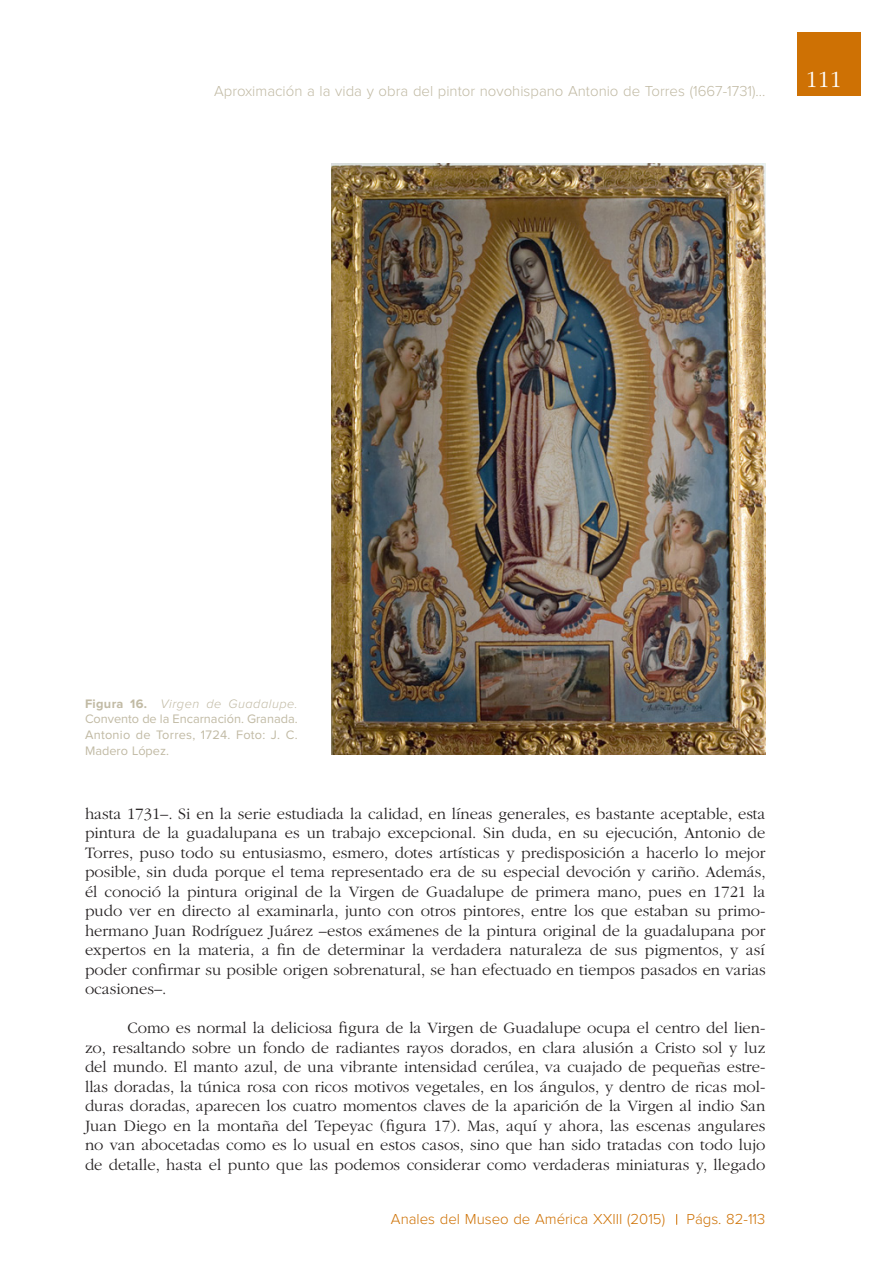
<style>
.page{position:relative;width:893px;height:1263px;background:#fff}
.page>*{position:absolute;margin:0;border:0;box-sizing:border-box;transform-origin:0 0}
.t1{font:300 24px "ITC Garamond Std";color:#fff}
.t2{font:300 16.5px/19.5px "ITC Garamond Std";color:#231f20;text-align:justify}
.t3{font:300 15px "Proxima Nova";color:#c1baa4}
.t4{font:300 15px "Proxima Nova";color:#ce7104}
.t5{font:12.75px/15.8px "Proxima Nova";color:#c1baa4;text-align:justify}
.s1{font-weight:700}
.s2{font-weight:300;font-style:italic}
</style>
<div class="page">
<div style="left:797px;top:32px;width:64px;height:64px;background:#ce7104"></div>
<img style="left:332px;top:164px;width:433px;height:591px">
<p class="t3" style="left:214px;top:84px;width:553px">Aproximación a la vida y obra del pintor novohispano Antonio de Torres (1667-1731)...</p>
<h1 class="t1" style="left:806px;top:67px;width:37px">111</h1>
<p class="t5" style="left:85px;top:696px;width:214px"><span class="s1">Figura 16.</span> <span class="s2">Virgen de Guadalupe.<br></span>Convento de la Encarnación. Granada.<br>Antonio de Torres, 1724. Foto: J. C.<br>Madero López.</p>
<p class="t2" style="left:85px;top:804px;width:682px">hasta 1731–. Si en la serie estudiada la calidad, en líneas generales, es bastante aceptable, esta pintura de la guadalupana es un trabajo excepcional. Sin duda, en su ejecución, Antonio de Torres, puso todo su entusiasmo, esmero, dotes artísticas y predisposición a hacerlo lo mejor posible, sin duda porque el tema representado era de su especial devoción y cariño. Además, él conoció la pintura original de la Virgen de Guadalupe de primera mano, pues en 1721 la pudo ver en directo al examinarla, junto con otros pintores, entre los que estaban su primo&shy;hermano Juan Rodríguez Juárez –estos exámenes de la pintura original de la guadalupana por expertos en la materia, a fin de determinar la verdadera naturaleza de sus pigmentos, y así poder confirmar su posible origen sobrenatural, se han efectuado en tiempos pasados en varias ocasiones–.</p>
<p class="t2" style="left:85px;top:1019px;width:682px;text-indent:43px">Como es normal la deliciosa figura de la Virgen de Guadalupe ocupa el centro del lien&shy;zo, resaltando sobre un fondo de radiantes rayos dorados, en clara alusión a Cristo sol y luz del mundo. El manto azul, de una vibrante intensidad cerúlea, va cuajado de pequeñas estre&shy;llas doradas, la túnica rosa con ricos motivos vegetales, en los ángulos, y dentro de ricas mol&shy;duras doradas, aparecen los cuatro momentos claves de la aparición de la Virgen al indio San Juan Diego en la montaña del Tepeyac (figura 17). Mas, aquí y ahora, las escenas angulares no van abocetadas como es lo usual en estos casos, sino que han sido tratadas con todo lujo de detalle, hasta el punto que las podemos considerar como verdaderas miniaturas y, llegado</p>
<p class="t4" style="left:391px;top:1212px;width:276px">Anales del Museo de América XXIII (2015)</p>
<p class="t4" style="left:686px;top:1212px;width:80px">Págs. 82-113</p>
</div>
